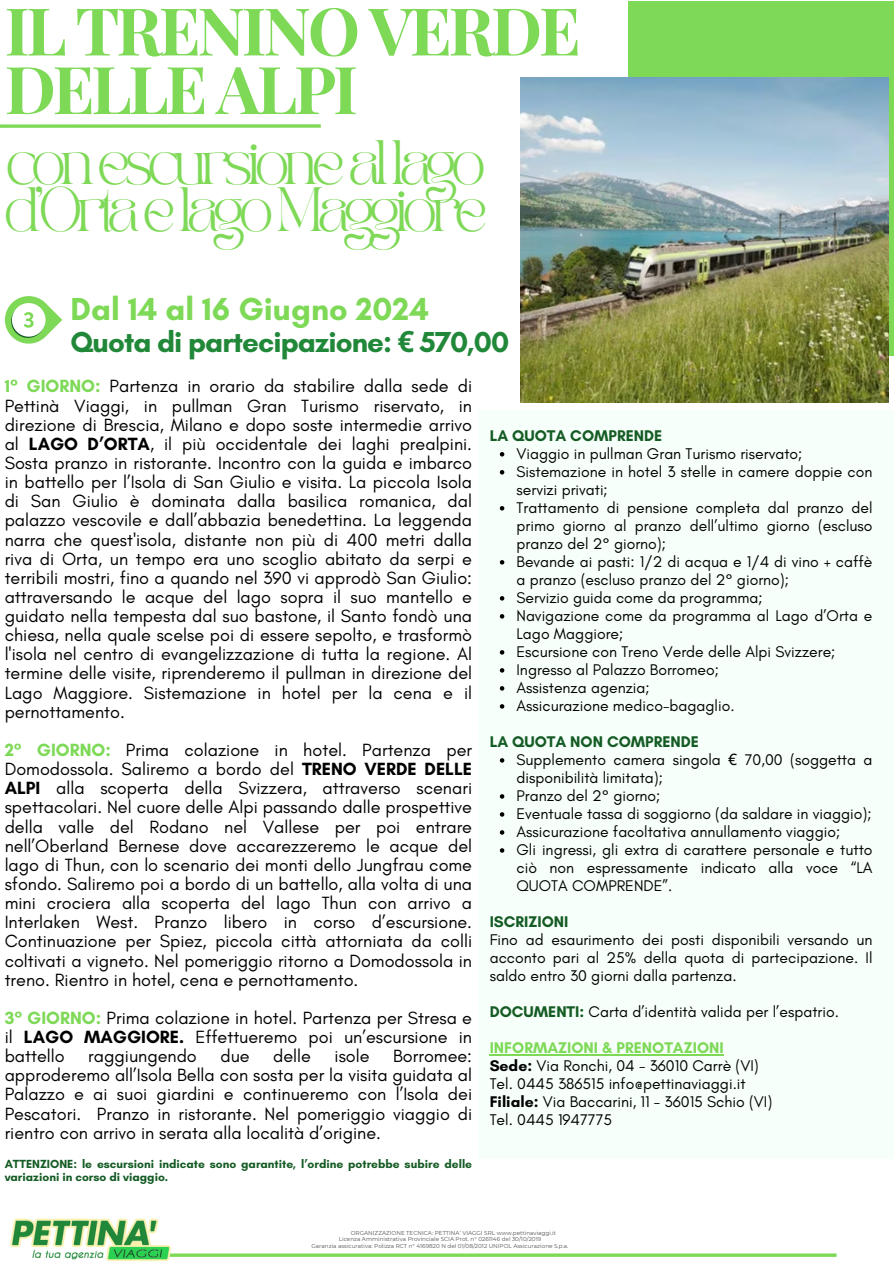
<style>
.page{position:relative;width:894px;height:1264px;background:#fff}
.page>*{position:absolute;margin:0;border:0;box-sizing:border-box;transform-origin:0 0}
.t1{font:700 66px/58.5px "Playfair Display";letter-spacing:-.05em;color:#7ed957}
.t2{font:43.8px/46.8px "TAN PEARL Regular";letter-spacing:-.145em;color:#7ed957}
.t3{font:700 32.4px "Glacial Indifference";color:#7ed957}
.t4{font:700 29.4px "Glacial Indifference";letter-spacing:-.03em;color:#218839}
.t5{font:18px/19px "Glacial Indifference";color:#000;text-align:justify}
.t6{font:15.75px/18px "Glacial Indifference";color:#000}
.t7{font:700 15.75px "Glacial Indifference";color:#145b24}
.t8{font:700 12px/12.8px "Glacial Indifference";color:#145b24}
.t9{font:5.7px "Montserrat";color:#545454}
.s1{font-family:"Noto Sans"}
.s2{font-weight:700;color:#7ed957}
.s3{font-weight:700}
.s4{font-weight:700;color:#145b24}
</style>
<div class="page">
<hr style="left:168px;top:1253px;width:668px;height:3px;background:#7ed957">
<div style="left:628px;top:2px;width:265px;height:354px;background:#7ed957"></div>
<img style="left:521px;top:78px;width:366px;height:324px">
<svg style="left:0;top:124px;width:321px;height:4px"></svg>
<div style="left:478px;top:410px;width:415px;height:748px;background:#f6fffa"></div>
<img style="left:10px;top:1218px;width:168px;height:43px">
<svg style="left:5px;top:296px;width:57px;height:48px"></svg>
<svg style="left:499px;top:452px;width:5px;height:4px"></svg>
<svg style="left:499px;top:470px;width:5px;height:4px"></svg>
<svg style="left:499px;top:506px;width:5px;height:4px"></svg>
<svg style="left:499px;top:560px;width:5px;height:4px"></svg>
<svg style="left:499px;top:596px;width:5px;height:4px"></svg>
<svg style="left:499px;top:614px;width:5px;height:4px"></svg>
<svg style="left:499px;top:650px;width:5px;height:4px"></svg>
<svg style="left:499px;top:668px;width:5px;height:4px"></svg>
<svg style="left:499px;top:686px;width:5px;height:4px"></svg>
<svg style="left:499px;top:704px;width:5px;height:4px"></svg>
<svg style="left:499px;top:758px;width:5px;height:4px"></svg>
<svg style="left:499px;top:794px;width:5px;height:4px"></svg>
<svg style="left:499px;top:812px;width:5px;height:4px"></svg>
<svg style="left:499px;top:830px;width:5px;height:4px"></svg>
<svg style="left:499px;top:848px;width:5px;height:4px"></svg>
<hr style="left:489px;top:1054px;width:234px;height:1px;background:#7ed957">
<h2 class="t1" style="left:5px;top:-1px;width:577px">IL TRENINO VERDE<br>DELLE ALPI</h2>
<h6 class="t2" style="left:3px;top:144px;width:486px">con escursione al lago d’Orta e lago Maggiore</h6>
<h6 class="t3" style="left:71px;top:290px;width:360px">Dal 14 al 16 Giugno 2024</h6>
<h6 class="t4" style="left:71px;top:324px;width:440px">Quota di partecipazione: <span class="s1">€</span> 570,00</h6>
<p class="t5" style="left:5px;top:376px;width:469px"><span class="s2">1° GIORNO:</span> Partenza in orario da stabilire dalla sede di Pettinà Viaggi, in pullman Gran Turismo riservato, in direzione di Brescia, Milano e dopo soste intermedie arrivo al <span class="s3">LAGO D’ORTA</span>, il più occidentale dei laghi prealpini.<br>Sosta pranzo in ristorante. Incontro con la guida e imbarco in battello per l’Isola di San Giulio e visita. La piccola Isola di San Giulio è dominata dalla basilica romanica, dal palazzo vescovile e dall’abbazia benedettina. La leggenda narra che quest'isola, distante non più di 400 metri dalla riva di Orta, un tempo era uno scoglio abitato da serpi e terribili mostri, fino a quando nel 390 vi approdò San Giulio: attraversando le acque del lago sopra il suo mantello e guidato nella tempesta dal suo bastone, il Santo fondò una chiesa, nella quale scelse poi di essere sepolto, e trasformò l'isola nel centro di evangelizzazione di tutta la regione. Al termine delle visite, riprenderemo il pullman in direzione del Lago Maggiore. Sistemazione in hotel per la cena e il pernottamento.</p>
<h3 class="t5" style="left:5px;top:740px;width:469px"><span class="s2">2° GIORNO:</span> Prima colazione in hotel. Partenza per Domodossola. Saliremo a bordo del <span class="s3">TRENO VERDE DELLE ALPI</span> alla scoperta della Svizzera, attraverso scenari spettacolari. Nel cuore delle Alpi passando dalle prospettive della valle del Rodano nel Vallese per poi entrare nell’Oberland Bernese dove accarezzeremo le acque del lago di Thun, con lo scenario dei monti dello Jungfrau come sfondo. Saliremo poi a bordo di un battello, alla volta di una mini crociera alla scoperta del lago Thun con arrivo a Interlaken West. Pranzo libero in corso d’escursione.<br>Continuazione per Spiez, piccola città attorniata da colli coltivati a vigneto. Nel pomeriggio ritorno a Domodossola in treno. Rientro in hotel, cena e pernottamento.</h3>
<h3 class="t5" style="left:5px;top:1008px;width:469px"><span class="s2">3° GIORNO:</span> Prima colazione in hotel. Partenza per Stresa e il <span class="s3">LAGO MAGGIORE.</span> Effettueremo poi un’escursione in battello</h3>
<h3 class="t5" style="left:88px;top:1046px;width:110px">raggiungendo</h3>
<h3 class="t5" style="left:220px;top:1046px;width:31px">due</h3>
<h3 class="t5" style="left:273px;top:1046px;width:39px">delle</h3>
<h3 class="t5" style="left:334px;top:1046px;width:37px">isole</h3>
<h3 class="t5" style="left:5px;top:1046px;width:469px;text-indent:388px">Borromee: approderemo all’Isola Bella con sosta per la visita guidata al Palazzo e ai suoi giardini e continueremo con l’Isola dei Pescatori. Pranzo in ristorante. Nel pomeriggio viaggio di rientro con arrivo in serata alla località d’origine.</h3>
<h4 class="t8" style="left:5px;top:1157px;width:469px">ATTENZIONE: le escursioni indicate sono garantite, l’ordine potrebbe subire delle variazioni in corso di viaggio.</h4>
<h4 class="t7" style="left:489px;top:426px;width:174px">LA QUOTA COMPRENDE</h4>
<h4 class="t6" style="left:516px;top:444px;width:287px">Viaggio in pullman Gran Turismo riservato;</h4>
<p class="t6" style="left:516px;top:462px;width:357px">Sistemazione in hotel 3 stelle in camere doppie con servizi privati;</p>
<h5 class="t6" style="left:516px;top:498px;width:357px;text-align:justify">Trattamento di pensione completa dal pranzo del primo giorno al pranzo dell’ultimo giorno (escluso pranzo del 2° giorno);</h5>
<p class="t6" style="left:516px;top:552px;width:357px">Bevande ai pasti: 1/2 di acqua e 1/4 di vino + caffè a pranzo (escluso pranzo del 2° giorno);</p>
<p class="t6" style="left:516px;top:588px;width:248px">Servizio guida come da programma;</p>
<p class="t6" style="left:516px;top:606px;width:357px">Navigazione come da programma al Lago d’Orta e<br>Lago Maggiore;</p>
<p class="t6" style="left:516px;top:642px;width:320px">Escursione con Treno Verde delle Alpi Svizzere;</p>
<p class="t6" style="left:516px;top:660px;width:204px">Ingresso al Palazzo Borromeo;</p>
<p class="t6" style="left:516px;top:678px;width:135px">Assistenza agenzia;</p>
<p class="t6" style="left:516px;top:696px;width:219px">Assicurazione medico-bagaglio.</p>
<p class="t7" style="left:489px;top:732px;width:211px">LA QUOTA NON COMPRENDE</p>
<p class="t6" style="left:516px;top:750px;width:357px">Supplemento camera singola <span class="s1">€</span> 70,00 (soggetta a disponibilità limitata);</p>
<p class="t6" style="left:516px;top:786px;width:145px">Pranzo del 2° giorno;</p>
<h5 class="t6" style="left:516px;top:804px;width:356px">Eventuale tassa di soggiorno (da saldare in viaggio);</h5>
<p class="t6" style="left:516px;top:822px;width:325px">Assicurazione facoltativa annullamento viaggio;</p>
<p class="t6" style="left:516px;top:840px;width:357px;text-align:justify">Gli ingressi, gli extra di carattere personale e tutto ciò non espressamente indicato alla voce “LA QUOTA COMPRENDE”.</p>
<p class="t6" style="left:489px;top:912px;width:384px"><span class="s4">ISCRIZIONI<br></span>Fino ad esaurimento dei posti disponibili versando un acconto pari al 25% della quota di partecipazione. Il saldo entro 30 giorni dalla partenza.</p>
<p class="t6" style="left:489px;top:1002px;width:350px"><span class="s4">DOCUMENTI:</span> Carta d’identità valida per l’espatrio.</p>
<p class="t6" style="left:489px;top:1038px;width:284px"><span class="s2">INFORMAZIONI &amp; PRENOTAZIONI<br></span><span class="s3">Sede:</span> Via Ronchi, 04 - 36010 Carrè (VI)<br>Tel. 0445 386515 info@pettinaviaggi.it <span class="s3">Filiale:</span> Via Baccarini, 11 - 36015 Schio (VI)<br>Tel. 0445 1947775</p>
<p class="t9" style="left:351px;top:1229px;width:207px">ORGANIZZAZIONE TECNICA: PETTINA’ VIAGGI SRL www.pettinaviaggi.it</p>
<p class="t9" style="left:339px;top:1235px;width:204px">Licenza Amministrativa Provinciale SCIA Prot. n° 0261146 del 30/10/2019</p>
<p class="t9" style="left:311px;top:1242px;width:258px">Garanzia assicurativa: Polizza RCT n° 4169820 N del 01/08/2012 UNIPOL Assicurazione S.p.a.</p>
</div>
